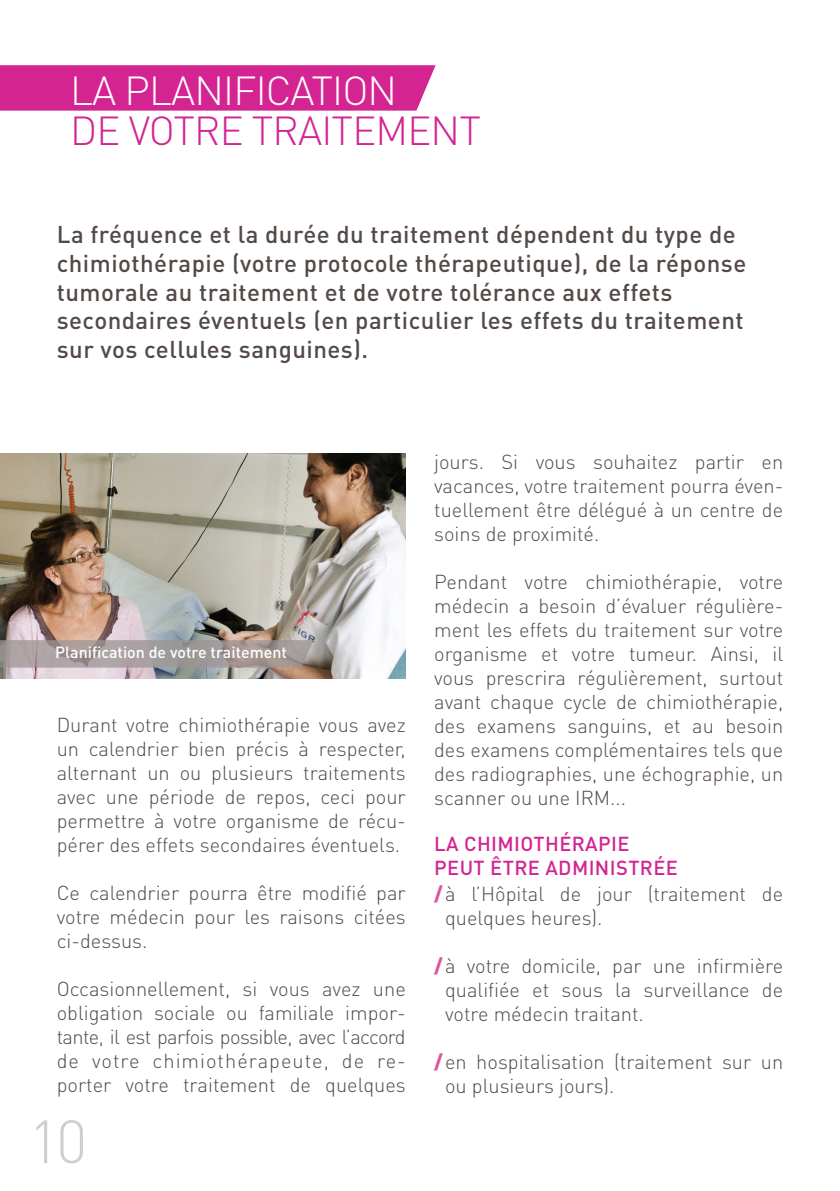
<style>
.page{position:relative;width:840px;height:1191px;background:#fff}
.page>*{position:absolute;margin:0;border:0;box-sizing:border-box;transform-origin:0 0}
.t1{font:300 60px "DIN Pro";color:#d2cdcb}
.t2{font:300 40px "DIN Pro";color:#d32491}
.t3{font:300 40px "DIN Pro";letter-spacing:-.02em;color:#fff}
.t4{font:500 24px/28.8px "DIN Pro";letter-spacing:.02em;color:#534a47}
.t5{font:300 20px/24px "DIN Pro";color:#534a47;text-align:justify}
.t6{font:500 20px "DIN Pro";letter-spacing:.02em;color:#d32491}
.t7{font:500 16px "DIN Pro";color:#fff}
.s1{font-weight:500;color:#d32491}
.s2{font-weight:900;color:#d9559f}
</style>
<div class="page">
<div style="left:0;top:65px;width:435px;height:46px;background:#d32491"></div>
<img style="left:0;top:454px;width:405px;height:224px">
<svg style="left:0;top:640px;width:313px;height:27px;background:#a39a99"></svg>
<h2 class="t3" style="left:70px;top:63px;width:240px">LA PLANI FI CATIO</h2>
<h2 class="t3" style="left:367px;top:63px;width:31px">N</h2>
<h2 class="t2" style="left:70px;top:103px;width:102px">DE VOTRE</h2>
<h2 class="t2" style="left:252px;top:103px;width:23px">TRAITEME</h2>
<h2 class="t2" style="left:430px;top:103px;width:49px">NT</h2>
<p class="t4" style="left:57px;top:219px;width:690px">La fréquence et la durée du traitement dépendent du type de chimiothérapie (votre protocole thérapeutique), de la réponse tumorale au traitement et de votre tolérance aux effets secondaires éventuels (en particulier les effets du traitement sur vos cellules sanguines).</p>
<p class="t7" style="left:55px;top:641px;width:233px">Planification de votre traitement</p>
<p class="t5" style="left:57px;top:712px;width:350px">Durant votre chimiothérapie vous avez un calendrier bien précis à respecter, alternant un ou plusieurs traitements avec une période de repos, ceci pour permettre à votre organisme de récu&shy;pérer des effets secondaires éventuels.</p>
<p class="t5" style="left:57px;top:880px;width:350px">Ce calendrier pourra être modifié par votre médecin pour les raisons citées ci-dessus.</p>
<p class="t5" style="left:57px;top:976px;width:350px">Occasionnellement, si vous avez une obligation sociale ou familiale impor&shy;tante, il est parfois possible, avec l’accord de votre chimiothérapeute, de re&shy;porter votre traitement de quelques</p>
<h1 class="t1" style="left:28px;top:1100px;width:60px">10</h1>
<p class="t5" style="left:434px;top:449px;width:350px">jours. Si vous souhaitez partir en vacances, votre traitement pourra éven&shy;tuellement être délégué à un centre de soins de proximité.</p>
<p class="t5" style="left:434px;top:569px;width:350px">Pendant votre chimiothérapie, votre médecin a besoin d’évaluer régulière&shy;ment les effets du traitement sur votre organisme et votre tumeur. Ainsi, il vous prescrira régulièrement, surtout avant chaque cycle de chimiothérapie, des examens sanguins, et au besoin des examens complémentaires tels que des radiographies, une échographie, un scanner ou une IRM...</p>
<p class="t6" style="left:434px;top:830px;width:68px">La chimio</p>
<p class="t6" style="left:533px;top:830px;width:51px">thérapie</p>
<p class="t6" style="left:434px;top:854px;width:13px">peu</p>
<p class="t6" style="left:473px;top:854px;width:85px">t être adminis</p>
<p class="t5" style="left:434px;top:854px;width:350px;line-height:26px;text-indent:194px"><span class="s1">trée<br></span><span class="s2">/</span> à l’Hôpital de jour (traitement de</p>
<p class="t5" style="left:445px;top:905px;width:159px">quelques heures).</p>
<p class="t5" style="left:445px;top:953px;width:339px;text-indent:-11px"><span class="s2">/</span> à votre domicile, par une infirmière qualifiée et sous la surveillance de votre médecin traitant.</p>
<p class="t5" style="left:445px;top:1049px;width:339px;text-indent:-11px"><span class="s2">/</span> en hospitalisation (traitement sur un ou plusieurs jours).</p>
</div>
